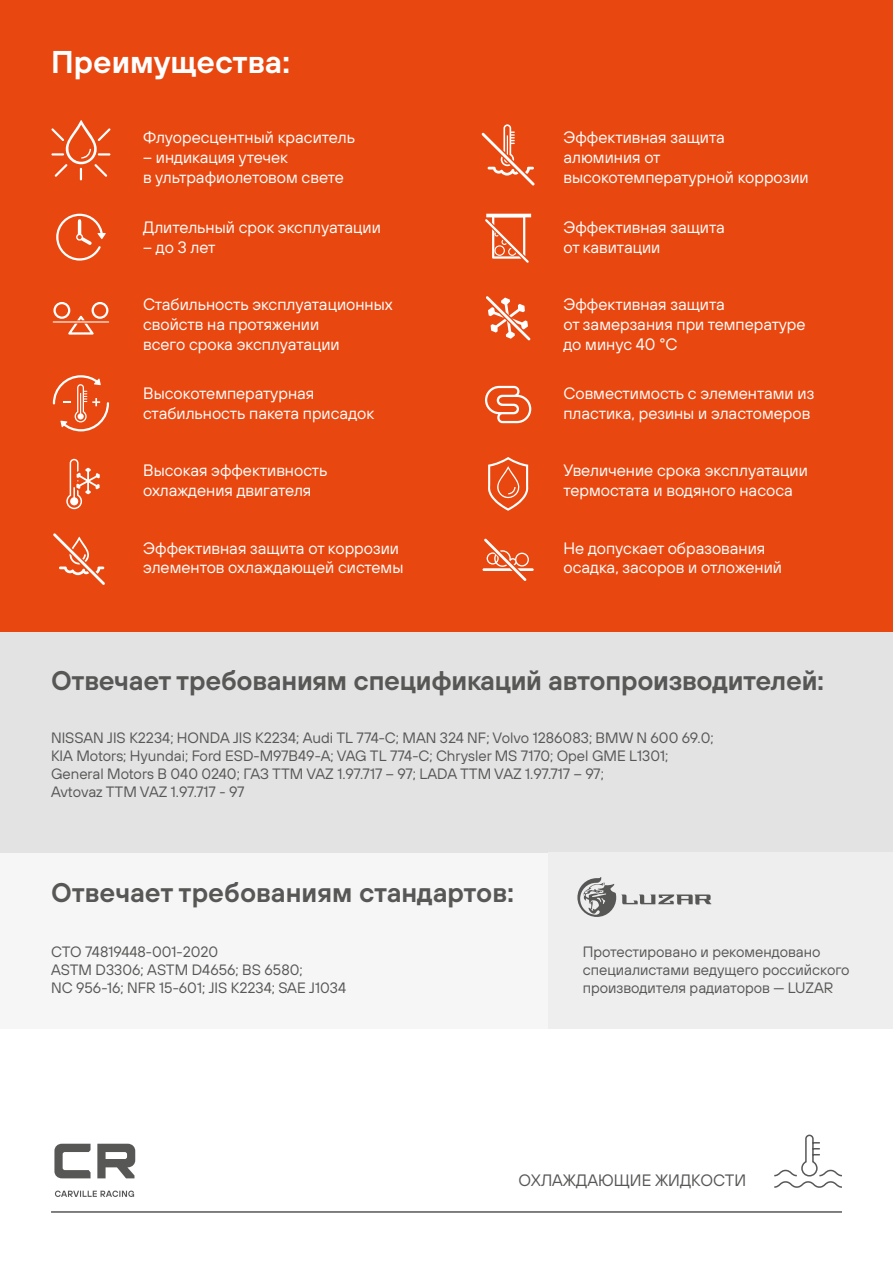
<style>
.page{position:relative;width:893px;height:1263px;background:#fff}
.page>*{position:absolute;margin:0;border:0;box-sizing:border-box;transform-origin:0 0}
.t1{font:600 31.5px "TT Hoves";color:#fff}
.t2{font:600 27px "TT Hoves";letter-spacing:-.01em;color:#575756}
.t3{font:16.5px/19.8px "TT Hoves";color:#fff}
.t4{font:16.5px "TT Hoves";color:#575756}
.t5{font:15px/18px "TT Hoves";color:#575756}
</style>
<div class="page">
<hr style="left:51px;top:1211px;width:791px;height:2px;background:#575756">
<svg style="left:54px;top:1144px;width:81px;height:53px"></svg>
<svg style="left:774px;top:1134px;width:68px;height:54px"></svg>
<div style="left:0;top:853px;width:549px;height:176px;background:#f6f6f6"></div>
<div style="left:0;top:631px;width:893px;height:222px;background:#e3e3e3"></div>
<div style="left:0;top:0;width:893px;height:631px;background:#e84810"></div>
<svg style="left:56px;top:214px;width:50px;height:47px"></svg>
<svg style="left:53px;top:302px;width:55px;height:33px"></svg>
<hr style="left:53px;top:321px;width:56px;height:2px;background:#fff">
<svg style="left:53px;top:375px;width:56px;height:56px"></svg>
<svg style="left:66px;top:459px;width:34px;height:50px"></svg>
<svg style="left:53px;top:533px;width:52px;height:52px"></svg>
<svg style="left:482px;top:124px;width:53px;height:61px"></svg>
<svg style="left:485px;top:214px;width:46px;height:49px"></svg>
<svg style="left:486px;top:296px;width:44px;height:44px"></svg>
<svg style="left:485px;top:386px;width:46px;height:37px"></svg>
<svg style="left:488px;top:457px;width:40px;height:54px"></svg>
<svg style="left:483px;top:539px;width:51px;height:42px"></svg>
<div style="left:549px;top:853px;width:344px;height:176px;background:#eee"></div>
<svg style="left:577px;top:877px;width:134px;height:40px"></svg>
<svg style="left:51px;top:120px;width:60px;height:60px"></svg>
<h1 class="t1" style="left:51px;top:41px;width:241px">Преимущества:</h1>
<p class="t3" style="left:143px;top:127px;width:213px">Флуоресцентный краситель</p>
<p class="t3" style="left:143px;top:147px;width:202px">– индикация утечек<br>в ультрафиолетовом свете</p>
<p class="t3" style="left:143px;top:217px;width:239px">Длительный срок эксплуатации</p>
<p class="t3" style="left:143px;top:237px;width:74px">– до 3 лет</p>
<p class="t3" style="left:563px;top:127px;width:247px">Эффективная защита<br>алюминия от высокотемпературной коррозии</p>
<p class="t3" style="left:563px;top:217px;width:163px">Эффективная защита от кавитации</p>
<p class="t3" style="left:143px;top:294px;width:251px">Стабильность эксплуатационных свойств на протяжении<br>всего срока эксплуатации</p>
<p class="t3" style="left:143px;top:383px;width:233px">Высокотемпературная стабильность пакета присадок</p>
<p class="t3" style="left:563px;top:294px;width:244px">Эффективная защита<br>от замерзания при температуре до минус 40 °С</p>
<p class="t3" style="left:563px;top:383px;width:252px">Совместимость с элементами из пластика, резины и эластомеров</p>
<p class="t3" style="left:143px;top:460px;width:186px">Высокая эффективность охлаждения двигателя</p>
<p class="t3" style="left:563px;top:460px;width:246px">Увеличение срока эксплуатации термостата и водяного насоса</p>
<p class="t3" style="left:143px;top:538px;width:262px">Эффективная защита от коррозии элементов охлаждающей системы</p>
<p class="t3" style="left:563px;top:538px;width:220px">Не допускает образования осадка, засоров и отложений</p>
<h2 class="t2" style="left:51px;top:663px;width:775px">Отвечает требованиям спецификаций автопроизводителей:</h2>
<p class="t5" style="left:51px;top:729px;width:664px">NISSAN JIS K2234; HONDA JIS K2234; Audi TL 774-C; MAN 324 NF; Volvo 1286083; BMW N 600 69.0; KIA Motors; Hyundai; Ford ESD-M97B49-A; VAG TL 774-C; Chrysler MS 7170; Opel GME L1301; General Motors B 040 0240; ГАЗ TTM VAZ 1.97.717 – 97; LADA TTM VAZ 1.97.717 – 97;<br>Avtovaz TTM VAZ 1.97.717 - 97</p>
<h2 class="t2" style="left:51px;top:875px;width:465px">Отвечает требованиям стандартов:</h2>
<p class="t5" style="left:51px;top:942px;width:297px">СТО 74819448-001-2020<br>ASTM D3306; ASTM D4656; BS 6580;<br>NC 956-16; NFR 15-601; JIS K2234; SAE J1034</p>
<p class="t5" style="left:583px;top:942px;width:268px">Протестировано и рекомендовано специалистами ведущего российского производителя радиаторов — LUZAR</p>
<p class="t4" style="left:518px;top:1170px;width:229px">ОХЛАЖДАЮЩИЕ ЖИДКОСТИ</p>
</div>
